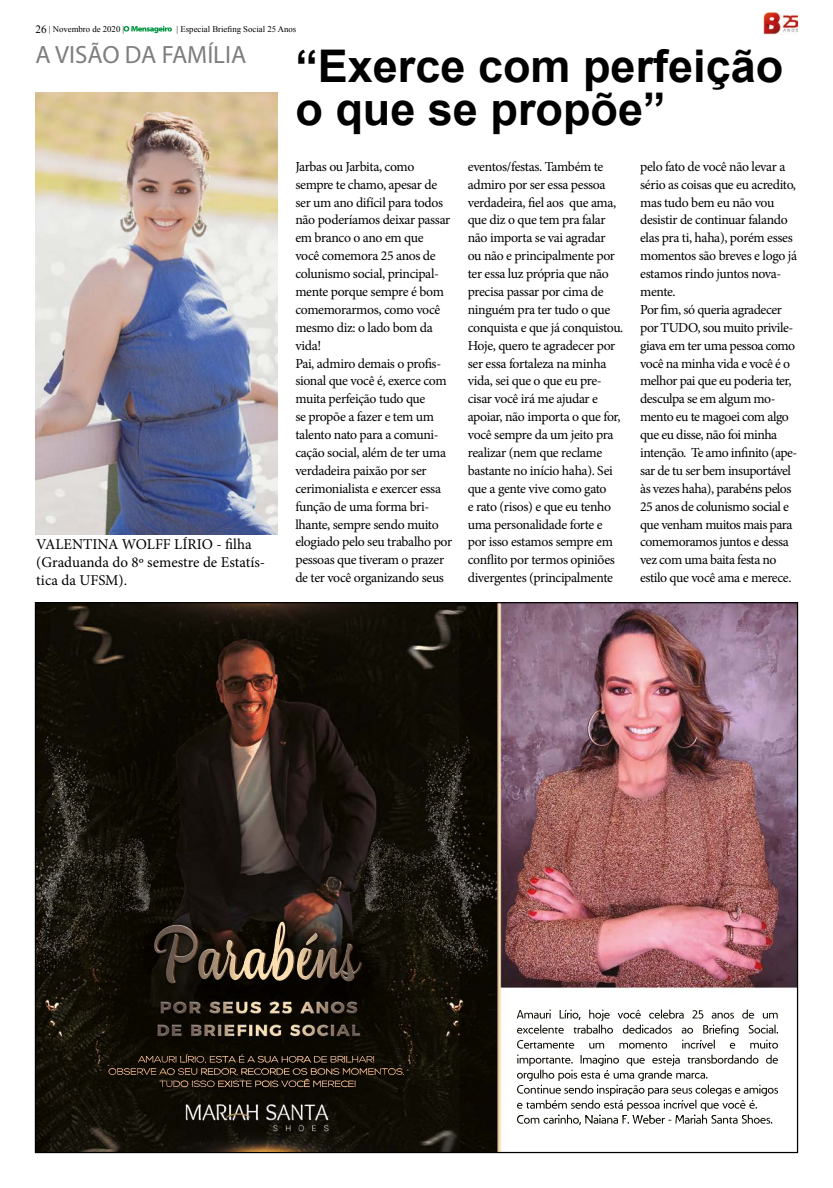
<style>
.page{position:relative;width:833px;height:1188px;background:#fff}
.page>*{position:absolute;margin:0;border:0;box-sizing:border-box;transform-origin:0 0}
.t1{font:700 45px/42.5px "Arial";color:#000}
.t2{font:25px "Myriad Pro";color:#7e7e7d}
.t3{font:15px/18px "Minion Pro";color:#000}
.t4{font:13.75px/17.9px "Minion Pro";letter-spacing:-.03em;color:#000}
.t5{font:8.75px "Times New Roman";color:#000}
.s1{font-size:11.25px}
</style>
<div class="page">
<svg style="left:123px;top:26px;width:49px;height:7px"></svg>
<img style="left:763px;top:10px;width:34px;height:25px">
<img style="left:497px;top:604px;width:299px;height:546px">
<img style="left:37px;top:604px;width:460px;height:546px">
<img style="left:186px;top:1053px;width:111px;height:9px">
<img style="left:35px;top:93px;width:243px;height:441px">
<p class="t5" style="left:35px;top:23px;width:90px"><span class="s1">26</span> | Novembro de 2020 |</p>
<p class="t5" style="left:177px;top:23px;width:121px">| Especial Briefing Social 25 Anos</p>
<h2 class="t2" style="left:35px;top:39px;width:212px">A VISÃO DA FAMÍLIA</h2>
<h1 class="t1" style="left:295px;top:47px;width:489px">“Exerce com perfeição o que se propõe”</h1>
<p class="t3" style="left:36px;top:535px;width:230px">VALENTINA WOLFF LÍRIO - filha (Graduanda do 8º semestre de Estatís&shy;tica da UFSM).</p>
<p class="t4" style="left:295px;top:157px;width:158px">Jarbas ou Jarbita, como sempre te chamo, apesar de ser um ano difícil para todos não poderíamos deixar passar em branco o ano em que<br>você comemora 25 anos de colunismo social, principal&shy;mente porque sempre é bom comemorarmos, como você mesmo diz: o lado bom da vida!<br>Pai, admiro demais o profis&shy;sional que você é, exerce com muita perfeição tudo que<br>se propõe a fazer e tem um talento nato para a comuni&shy;cação social, além de ter uma verdadeira paixão por ser cerimonialista e exercer essa função de uma forma bri&shy;lhante, sempre sendo muito elogiado pelo seu trabalho por pessoas que tiveram o prazer de ter você organizando seus</p>
<p class="t4" style="left:468px;top:157px;width:157px">eventos/festas. Também te admiro por ser essa pessoa verdadeira, fiel aos que ama, que diz o que tem pra falar não importa se vai agradar<br>ou não e principalmente por ter essa luz própria que não precisa passar por cima de ninguém pra ter tudo o que conquista e que já conquistou.<br>Hoje, quero te agradecer por ser essa fortaleza na minha vida, sei que o que eu pre&shy;cisar você irá me ajudar e apoiar, não importa o que for, você sempre da um jeito pra realizar (nem que reclame bastante no início haha). Sei que a gente vive como gato<br>e rato (risos) e que eu tenho uma personalidade forte e por isso estamos sempre em conflito por termos opiniões divergentes (principalmente</p>
<p class="t4" style="left:640px;top:157px;width:159px">pelo fato de você não levar a sério as coisas que eu acredito, mas tudo bem eu não vou desistir de continuar falando elas pra ti, haha), porém esses momentos são breves e logo já estamos rindo juntos nova&shy;mente.<br>Por fim, só queria agradecer por TUDO, sou muito privile&shy;giava em ter uma pessoa como você na minha vida e você é o melhor pai que eu poderia ter, desculpa se em algum mo&shy;mento eu te magoei com algo que eu disse, não foi minha intenção. Te amo infinito (ape&shy;sar de tu ser bem insuportável às vezes haha), parabéns pelos<br>25 anos de colunismo social e que venham muitos mais para comemoramos juntos e dessa vez com uma baita festa no estilo que você ama e merece.</p>
</div>
